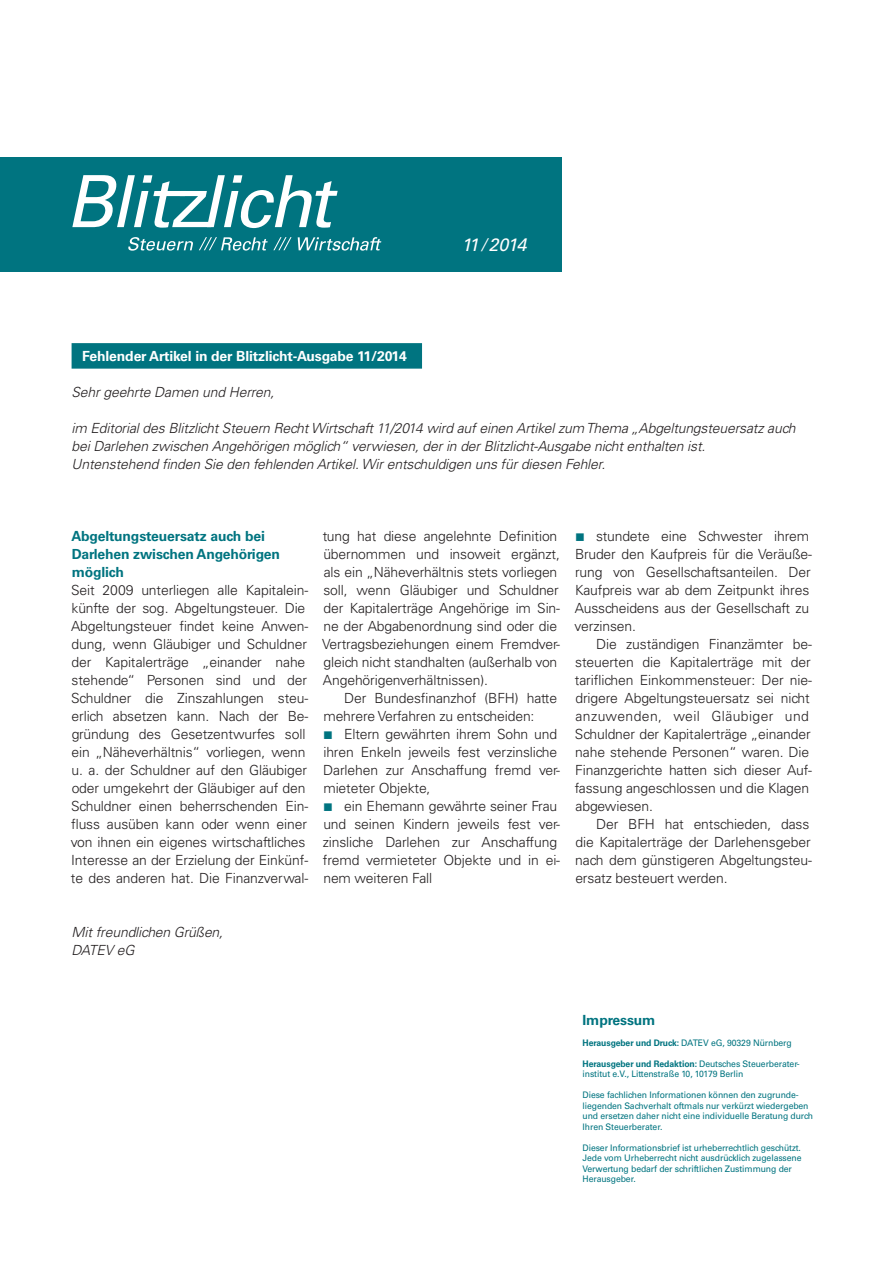
<style>
.page{position:relative;width:893px;height:1263px;background:#fff}
.page>*{position:absolute;margin:0;border:0;box-sizing:border-box;transform-origin:0 0}
.t1{font:italic 18px "Univers LT Std";letter-spacing:-.055em;color:#fff}
.t2{font:300 13.95px/18px "Univers LT Std";letter-spacing:-.01em;color:#231f20}
.t3{font:italic 300 13.95px/18px "Univers LT Std";letter-spacing:-.01em;color:#231f20}
.t4{font:700 13.95px/18px "Univers LT Std";letter-spacing:-.01em;color:#007480}
.t5{font:700 13.95px "Univers LT Std";letter-spacing:-.01em;color:#fff}
.t6{font:9px/10.5px "Univers LT Std";letter-spacing:-.01em;color:#007480;scale:.96 1}
.s1{font-weight:700}
</style>
<div class="page">
<div style="left:0;top:157px;width:561px;height:114px;background:#007480"></div>
<svg style="left:72px;top:175px;width:266px;height:53px"></svg>
<svg style="left:128px;top:237px;width:65px;height:14px"></svg>
<svg style="left:298px;top:237px;width:83px;height:14px"></svg>
<svg style="left:199px;top:237px;width:93px;height:14px"></svg>
<div style="left:72px;top:343px;width:350px;height:26px;background:#007480"></div>
<p class="t5" style="left:82px;top:348px;width:326px">Fehlender Artikel in der Blitzlicht-Ausgabe 11/2014</p>
<p class="t1" style="left:461px;top:234px;width:67px">11/2014</p>
<p class="t3" style="left:72px;top:383px;width:204px">Sehr geehrte Damen und Herren,</p>
<p class="t3" style="left:72px;top:419px;width:725px">im Editorial des Blitzlicht Steuern Recht Wirtschaft 11/2014 wird auf einen Artikel zum Thema „Abgeltungsteuersatz auch bei Darlehen zwischen Angehörigen möglich“ verwiesen, der in der Blitzlicht-Ausgabe nicht enthalten ist.<br>Untenstehend finden Sie den fehlenden Artikel. Wir entschuldigen uns für diesen Fehler.</p>
<p class="t4" style="left:71px;top:527px;width:210px">Abgeltungsteuersatz auch bei<br>Darlehen zwischen Angehörigen möglich</p>
<p class="t2" style="left:71px;top:581px;width:239px">Seit 2009 unterliegen alle Kapitalein&shy;künfte der sog. Abgeltungsteuer. Die Abgeltungsteuer findet keine Anwen&shy;dung, wenn Gläubiger und Schuldner der Kapitalerträge „einander nahe stehende“ Personen sind und der Schuldner die Zinszahlungen steu&shy;erlich absetzen kann. Nach der Be&shy;gründung des Gesetzentwurfes soll ein „Näheverhältnis“ vorliegen, wenn u. a. der Schuldner auf den Gläubiger oder umgekehrt der Gläubiger auf den Schuldner einen beherrschenden Ein&shy;fluss ausüben kann oder wenn einer von ihnen ein eigenes wirtschaftliches Interesse an der Erzielung der Einkünf&shy;te des anderen hat. Die Finanzverwal-</p>
<p class="t2" style="left:322px;top:527px;width:239px">tung hat diese angelehnte Definition übernommen und insoweit ergänzt, als ein „Näheverhältnis stets vorliegen soll, wenn Gläubiger und Schuldner der Kapitalerträge Angehörige im Sin&shy;ne der Abgabenordnung sind oder die Vertragsbeziehungen einem Fremdver&shy;gleich nicht standhalten (außerhalb von Angehörigenverhältnissen).</p>
<p class="t2" style="left:323px;top:689px;width:235px;text-indent:21px">Der Bundesfinanzhof (BFH) hatte mehrere Verfahren zu entscheiden:</p>
<p class="t2" style="left:323px;top:725px;width:238px;text-indent:21px">Eltern gewährten ihrem Sohn und ihren Enkeln jeweils fest verzinsliche<br>Darlehen zur Anschaffung fremd ver&shy;mieteter Objekte,</p>
<p class="t2" style="left:323px;top:797px;width:239px;text-indent:22px">ein Ehemann gewährte seiner Frau und seinen Kindern jeweils fest ver&shy;zinsliche Darlehen zur Anschaffung fremd vermieteter Objekte und in ei&shy;nem weiteren Fall</p>
<p class="t2" style="left:574px;top:527px;width:239px;text-indent:22px">stundete eine Schwester ihrem<br>Bruder den Kaufpreis für die Veräuße&shy;rung von Gesellschaftsanteilen. Der<br>Kaufpreis war ab dem Zeitpunkt ihres<br>Ausscheidens aus der Gesellschaft zu verzinsen.</p>
<p class="t2" style="left:575px;top:635px;width:239px;text-indent:21px">Die zuständigen Finanzämter be&shy;steuerten die Kapitalerträge mit der tariflichen Einkommensteuer: Der nie&shy;drigere Abgeltungsteuersatz sei nicht anzuwenden, weil Gläubiger und Schuldner der Kapitalerträge „einander nahe stehende Personen“ waren. Die Finanzgerichte hatten sich dieser Auf&shy;fassung angeschlossen und die Klagen abgewiesen.</p>
<p class="t2" style="left:575px;top:815px;width:238px;text-indent:21px">Der BFH hat entschieden, dass die Kapitalerträge der Darlehensgeber nach dem günstigeren Abgeltungsteu&shy;ersatz besteuert werden.</p>
<p class="t3" style="left:72px;top:923px;width:153px">Mit freundlichen Grüßen,<br>DATEV eG</p>
<p class="t4" style="left:583px;top:1011px;width:74px">Impressum</p>
<p class="t6" style="left:583px;top:1037px;width:219px"><span class="s1">Herausgeber und Druck:</span> DATEV eG, 90329 Nürnberg</p>
<p class="t6" style="left:583px;top:1058px;width:228px"><span class="s1">Herausgeber und Redaktion:</span> Deutsches Steuerberater&shy;institut e.V., Littenstraße 10, 10179 Berlin</p>
<p class="t6" style="left:583px;top:1090px;width:242px">Diese fachlichen Informationen können den zugrunde&shy;liegenden Sachverhalt oftmals nur verkürzt wiedergeben und ersetzen daher nicht eine individuelle Beratung durch Ihren Steuerberater.</p>
<p class="t6" style="left:583px;top:1142px;width:230px">Dieser Informationsbrief ist urheberrechtlich geschützt.<br>Jede vom Urheberrecht nicht ausdrücklich zugelassene Verwertung bedarf der schriftlichen Zustimmung der Herausgeber.</p>
</div>
